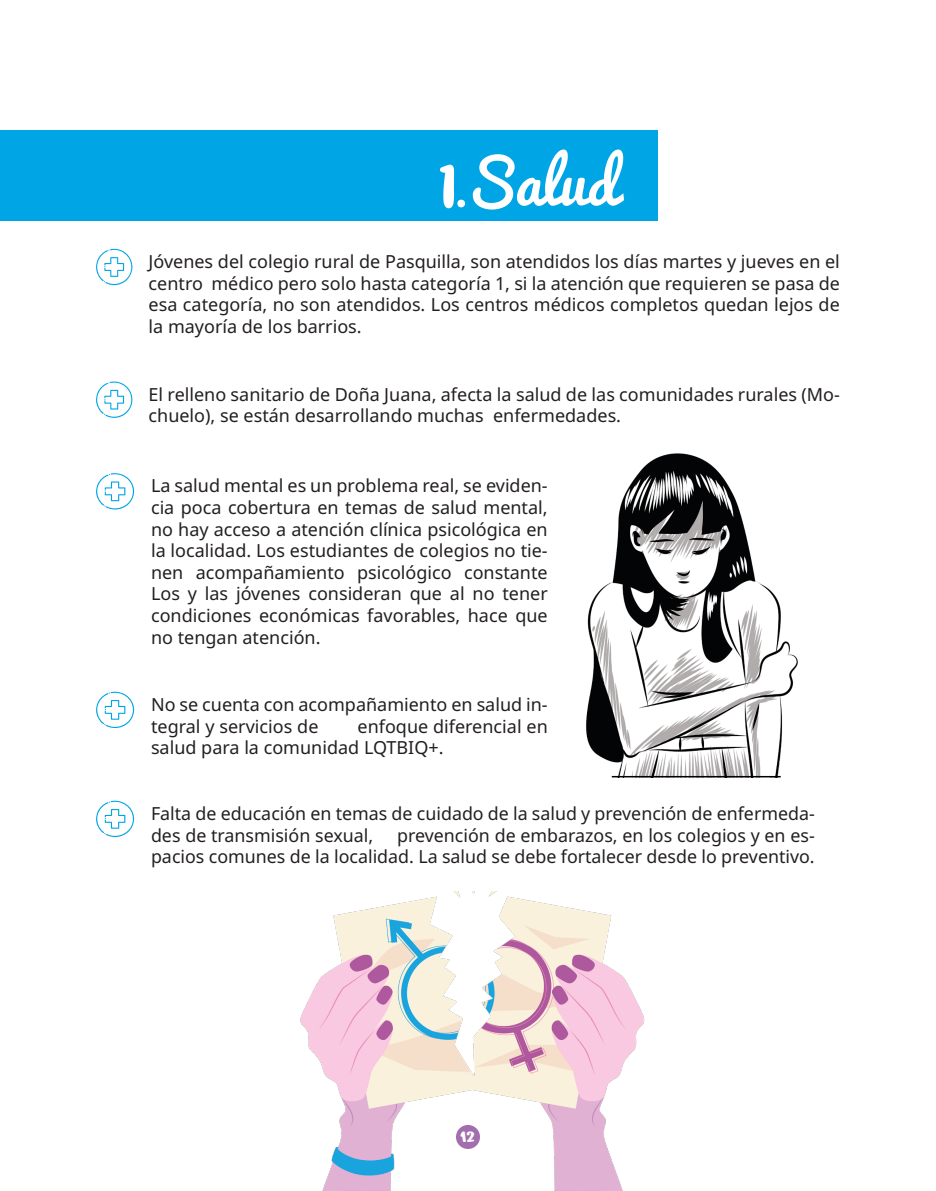
<style>
.page{position:relative;width:936px;height:1191px;background:#fff}
.page>*{position:absolute;margin:0;border:0;box-sizing:border-box;transform-origin:0 0}
.t1{font:60px "Pacifico";color:#fff}
.t2{font:18px/21.6px "Noto Sans";color:#231f20}
.t3{font:18px "Nerko One";color:#fff}
.s1{font-family:"Blueberry Days"}
</style>
<div class="page">
<div style="left:0;top:130px;width:657px;height:91px;background:#00a5e6"></div>
<svg style="left:96px;top:249px;width:37px;height:37px"></svg>
<svg style="left:96px;top:381px;width:37px;height:37px"></svg>
<svg style="left:96px;top:473px;width:38px;height:37px"></svg>
<svg style="left:96px;top:691px;width:38px;height:37px"></svg>
<svg style="left:96px;top:800px;width:38px;height:37px"></svg>
<img style="left:586px;top:453px;width:212px;height:324px">
<hr style="left:611px;top:776px;width:169px;height:1px;background:#000">
<img style="left:300px;top:891px;width:345px;height:300px">
<p class="t1" style="left:438px;top:150px;width:181px"><span class="s1">1.</span>Salud</p>
<p class="t2" style="left:148px;top:251px;width:692px;text-align:justify">Jóvenes del colegio rural de Pasquilla, son atendidos los días martes y jueves en el centro médico pero solo hasta categoría 1, si la atención que requieren se pasa de esa categoría, no son atendidos. Los centros médicos completos quedan lejos de la mayoría de los barrios.</p>
<p class="t2" style="left:148px;top:384px;width:692px">El relleno sanitario de Doña Juana, afecta la salud de las comunidades rurales (Mo&shy;chuelo), se están desarrollando muchas enfermedades.</p>
<p class="t2" style="left:151px;top:475px;width:398px;text-align:justify">La salud mental es un problema real, se eviden&shy;cia poca cobertura en temas de salud mental, no hay acceso a atención clínica psicológica en la localidad. Los estudiantes de colegios no tie&shy;nen acompañamiento psicológico constante Los y las jóvenes consideran que al no tener condiciones económicas favorables, hace que no tengan atención.</p>
<p class="t2" style="left:151px;top:694px;width:398px">No se cuenta con acompañamiento en salud in&shy;tegral y servicios de</p>
<p class="t2" style="left:151px;top:715px;width:398px;text-indent:206px">enfoque diferencial en salud para la comunidad LQTBIQ+.</p>
<p class="t2" style="left:151px;top:803px;width:665px">Falta de educación en temas de cuidado de la salud y prevención de enfermeda&shy;des de transmisión sexual,</p>
<p class="t2" style="left:151px;top:824px;width:665px;text-align:right">prevención de embarazos, en los colegios y en es-<br>pacios comunes de la localidad. La salud se debe fortalecer desde lo preventivo.</p>
<p class="t3" style="left:460px;top:1125px;width:16px">12</p>
</div>
